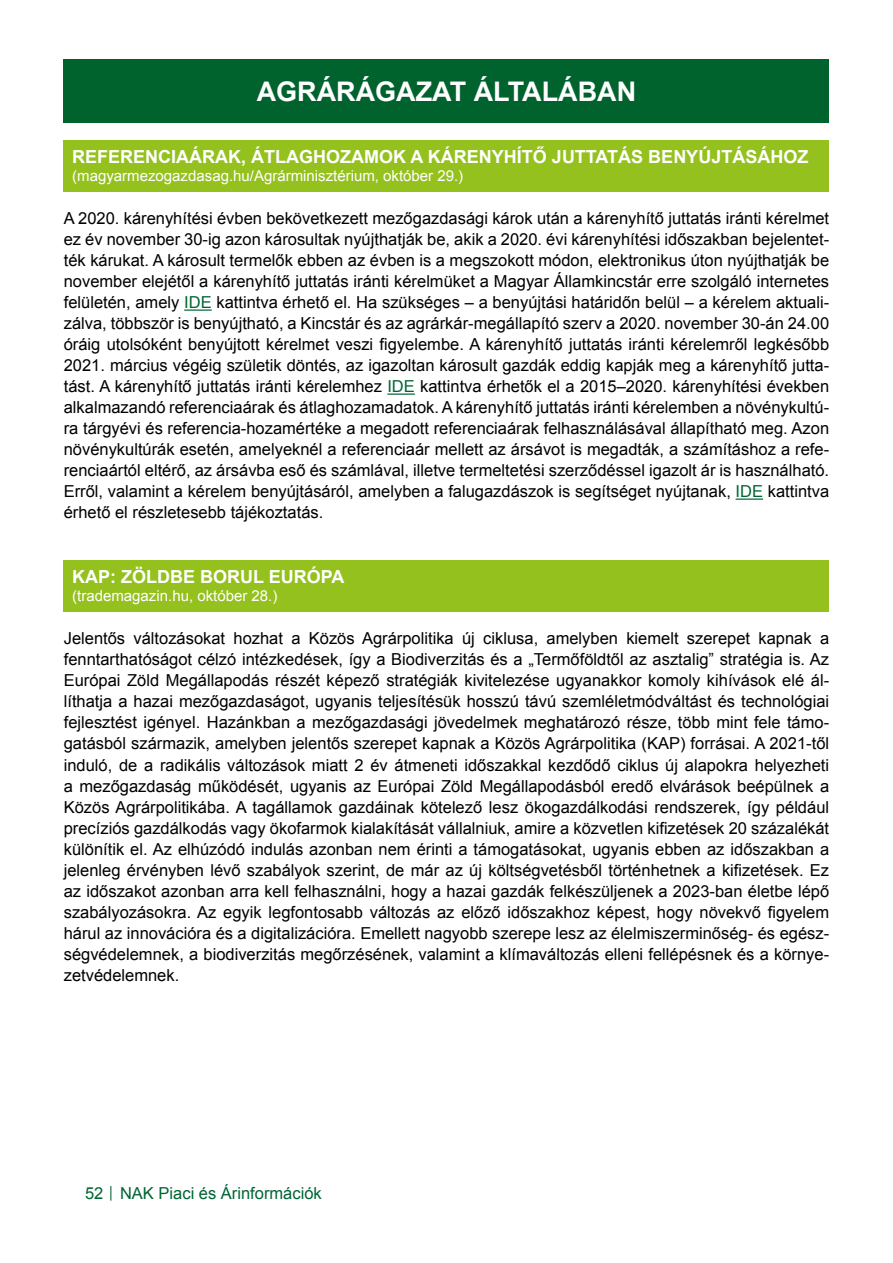
<style>
.page{position:relative;width:893px;height:1263px;background:#fff}
.page>*{position:absolute;margin:0;border:0;box-sizing:border-box;transform-origin:0 0}
.t1{font:700 27px "Arial";color:#fff}
.t2{font:700 18px "Arial";color:#fff}
.t3{font:16.5px/21px "Arial";color:#000;text-align:justify}
.t4{font:16.5px "Arial";color:#006533}
.t5{font:15px "Arial";color:#fff}
.s1{color:#006533}
.s2{font-size:12px}
</style>
<div class="page">
<div style="left:64px;top:60px;width:765px;height:63px;background:#00632e"></div>
<hr style="left:184px;top:309px;width:28px;height:2px;background:#006533">
<hr style="left:387px;top:393px;width:28px;height:2px;background:#006533">
<hr style="left:736px;top:498px;width:27px;height:2px;background:#006533">
<div style="left:64px;top:140px;width:765px;height:51px;background:#95c11f"></div>
<div style="left:64px;top:560px;width:765px;height:51px;background:#95c11f"></div>
<h1 class="t1" style="left:257px;top:74px;width:381px">AGRÁRÁGAZAT ÁLTALÁBAN</h1>
<p class="t2" style="left:72px;top:145px;width:737px">REFERENCIAÁRAK, ÁTLAGHOZAMOK A KÁRENYHÍTŐ JUTTATÁS BENYÚJTÁSÁHOZ</p>
<p class="t5" style="left:72px;top:166px;width:392px">(magyarmezogazdasag.hu/Agrárminisztérium, október 29.)</p>
<p class="t3" style="left:64px;top:208px;width:767px">A 2020. kárenyhítési évben bekövetkezett mezőgazdasági károk után a kárenyhítő juttatás iránti kérelmet ez év november 30-ig azon károsultak nyújthatják be, akik a 2020. évi kárenyhítési időszakban bejelentet&shy;ték kárukat. A károsult termelők ebben az évben is a megszokott módon, elektronikus úton nyújthatják be november elejétől a kárenyhítő juttatás iránti kérelmüket a Magyar Államkincstár erre szolgáló internetes felületén, amely <span class="s1">IDE</span> kattintva érhető el. Ha szükséges – a benyújtási határidőn belül – a kérelem aktuali&shy;zálva, többször is benyújtható, a Kincstár és az agrárkár-megállapító szerv a 2020. november 30-án 24.00 óráig utolsóként benyújtott kérelmet veszi figyelembe. A kárenyhítő juttatás iránti kérelemről legkésőbb 2021. március végéig születik döntés, az igazoltan károsult gazdák eddig kapják meg a kárenyhítő jutta&shy;tást. A kárenyhítő juttatás iránti kérelemhez <span class="s1">IDE</span> kattintva érhetők el a 2015–2020. kárenyhítési években alkalmazandó referenciaárak és átlaghozamadatok. A kárenyhítő juttatás iránti kérelemben a növénykultú&shy;ra tárgyévi és referencia-hozamértéke a megadott referenciaárak felhasználásával állapítható meg. Azon növénykultúrák esetén, amelyeknél a referenciaár mellett az ársávot is megadták, a számításhoz a refe&shy;renciaártól eltérő, az ársávba eső és számlával, illetve termeltetési szerződéssel igazolt ár is használható.<br>Erről, valamint a kérelem benyújtásáról, amelyben a falugazdászok is segítséget nyújtanak, <span class="s1">IDE</span> kattintva érhető el részletesebb tájékoztatás.</p>
<p class="t2" style="left:72px;top:565px;width:274px">KAP: ZÖLDBE BORUL EURÓPA</p>
<p class="t5" style="left:72px;top:586px;width:207px">(trademagazin.hu, október 28.)</p>
<p class="t3" style="left:64px;top:628px;width:767px">Jelentős változásokat hozhat a Közös Agrárpolitika új ciklusa, amelyben kiemelt szerepet kapnak a fenntarthatóságot célzó intézkedések, így a Biodiverzitás és a „Termőföldtől az asztalig” stratégia is. Az Európai Zöld Megállapodás részét képező stratégiák kivitelezése ugyanakkor komoly kihívások elé ál&shy;líthatja a hazai mezőgazdaságot, ugyanis teljesítésük hosszú távú szemléletmódváltást és technológiai fejlesztést igényel. Hazánkban a mezőgazdasági jövedelmek meghatározó része, több mint fele támo&shy;gatásból származik, amelyben jelentős szerepet kapnak a Közös Agrárpolitika (KAP) forrásai. A 2021-től induló, de a radikális változások miatt 2 év átmeneti időszakkal kezdődő ciklus új alapokra helyezheti a mezőgazdaság működését, ugyanis az Európai Zöld Megállapodásból eredő elvárások beépülnek a Közös Agrárpolitikába. A tagállamok gazdáinak kötelező lesz ökogazdálkodási rendszerek, így például precíziós gazdálkodás vagy ökofarmok kialakítását vállalniuk, amire a közvetlen kifizetések 20 százalékát különítik el. Az elhúzódó indulás azonban nem érinti a támogatásokat, ugyanis ebben az időszakban a jelenleg érvényben lévő szabályok szerint, de már az új költségvetésből történhetnek a kifizetések. Ez az időszakot azonban arra kell felhasználni, hogy a hazai gazdák felkészüljenek a 2023-ban életbe lépő szabályozásokra. Az egyik legfontosabb változás az előző időszakhoz képest, hogy növekvő figyelem hárul az innovációra és a digitalizációra. Emellett nagyobb szerepe lesz az élelmiszerminőség- és egész&shy;ségvédelemnek, a biodiverzitás megőrzésének, valamint a klímaváltozás elleni fellépésnek és a környe&shy;zetvédelemnek.</p>
<p class="t4" style="left:85px;top:1182px;width:238px">52 <span class="s2">│</span> NAK Piaci és Árinformációk</p>
</div>
